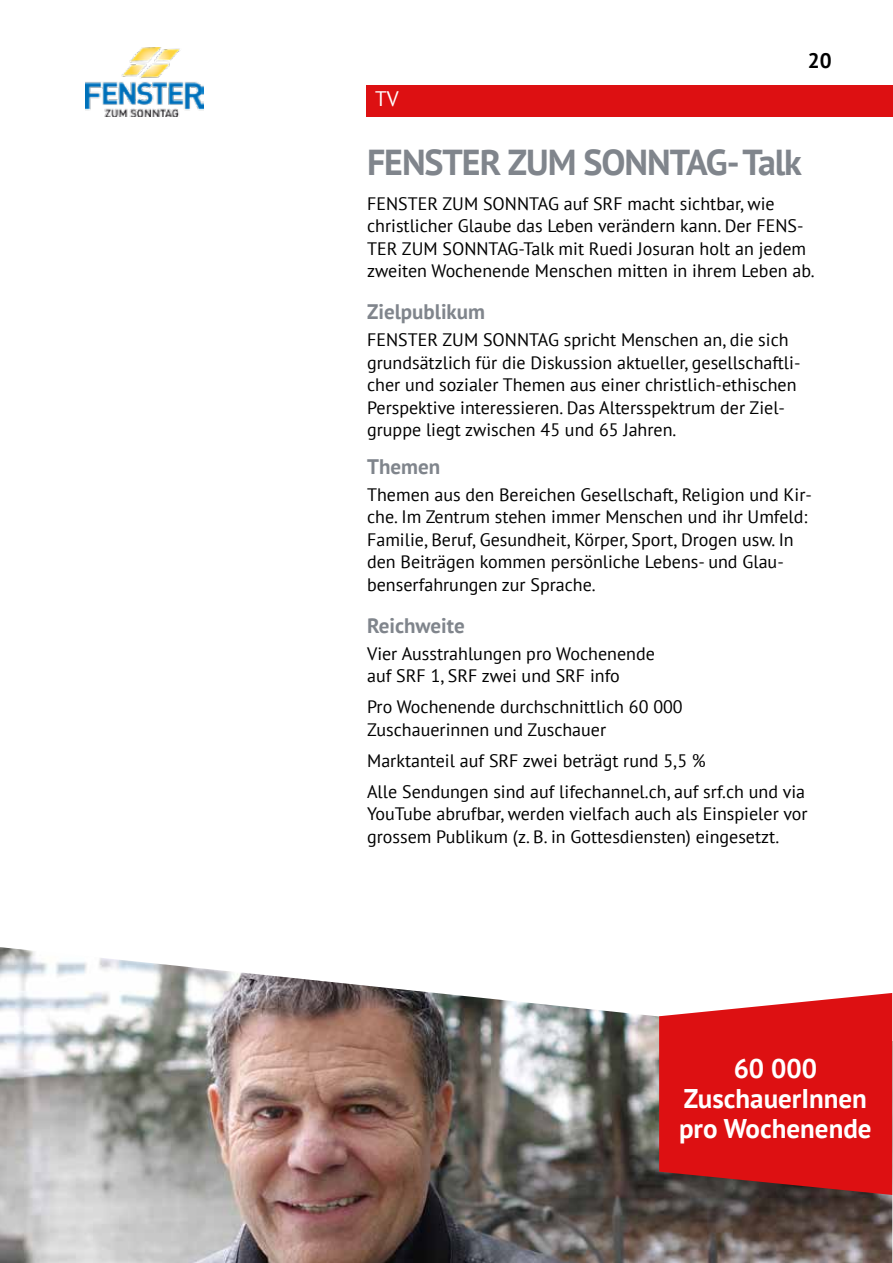
<style>
.page{position:relative;width:893px;height:1263px;background:#fff}
.page>*{position:absolute;margin:0;border:0;box-sizing:border-box;transform-origin:0 0}
.t1{font:700 36px "PT Sans";letter-spacing:-.03em;color:#80858c}
.t2{font:700 27px/30px "PT Sans";color:#fff;text-align:center}
.t3{font:700 21px "PT Sans";color:#80858c}
.t4{font:700 21px "PT Sans";color:#000}
.t5{font:21px "PT Sans";color:#fff}
.t6{font:18px/22.5px "PT Sans";color:#000}
</style>
<div class="page">
<div style="left:366px;top:85px;width:527px;height:32px;background:#dd1012"></div>
<img style="left:85px;top:48px;width:118px;height:69px">
<img style="left:0;top:947px;width:892px;height:316px">
<svg style="left:659px;top:993px;width:233px;height:202px;background:#d52021"></svg>
<p class="t5" style="left:375px;top:86px;width:25px">TV</p>
<p class="t4" style="left:808px;top:47px;width:25px">20</p>
<h1 class="t1" style="left:367px;top:138px;width:436px">FENSTER ZUM SONNTAG- Talk</h1>
<p class="t6" style="left:367px;top:192px;width:449px">FENSTER ZUM SONNTAG auf SRF macht sichtbar, wie christlicher Glaube das Leben verändern kann. Der FENS-TER ZUM SONNTAG-Talk mit Ruedi Josuran holt an jedem zweiten Wochenende Menschen mitten in ihrem Leben ab.</p>
<p class="t3" style="left:367px;top:298px;width:120px">Zielpublikum</p>
<p class="t6" style="left:367px;top:328px;width:435px">FENSTER ZUM SONNTAG spricht Menschen an, die sich grundsätzlich für die Diskussion aktueller, gesellschaftli&shy;cher und sozialer Themen aus einer christlich-ethischen Perspektive interessieren. Das Altersspektrum der Ziel&shy;gruppe liegt zwischen 45 und 65 Jahren.</p>
<p class="t3" style="left:367px;top:453px;width:75px">Themen</p>
<p class="t6" style="left:367px;top:483px;width:446px">Themen aus den Bereichen Gesellschaft, Religion und Kir&shy;che. Im Zentrum stehen immer Menschen und ihr Umfeld:<br>Familie, Beruf, Gesundheit, Körper, Sport, Drogen usw. In den Beiträgen kommen persönliche Lebens- und Glau&shy;benserfahrungen zur Sprache.</p>
<p class="t3" style="left:367px;top:612px;width:99px">Reichweite</p>
<p class="t6" style="left:367px;top:642px;width:289px">Vier Ausstrahlungen pro Wochenende auf SRF 1, SRF zwei und SRF info</p>
<p class="t6" style="left:367px;top:695px;width:317px">Pro Wochenende durchschnittlich 60 000<br>Zuschauerinnen und Zuschauer</p>
<p class="t6" style="left:367px;top:745px;width:439px;line-height:31px">Marktanteil auf SRF zwei beträgt rund 5,5 %<br>Alle Sendungen sind auf lifechannel.ch, auf srf.ch und via</p>
<p class="t6" style="left:367px;top:802px;width:442px">YouTube abrufbar, werden vielfach auch als Einspieler vor grossem Publikum (z. B. in Gottesdiensten) eingesetzt.</p>
<h2 class="t2" style="left:679px;top:1053px;width:194px">60 000<br>ZuschauerInnen pro Wochenende</h2>
</div>
